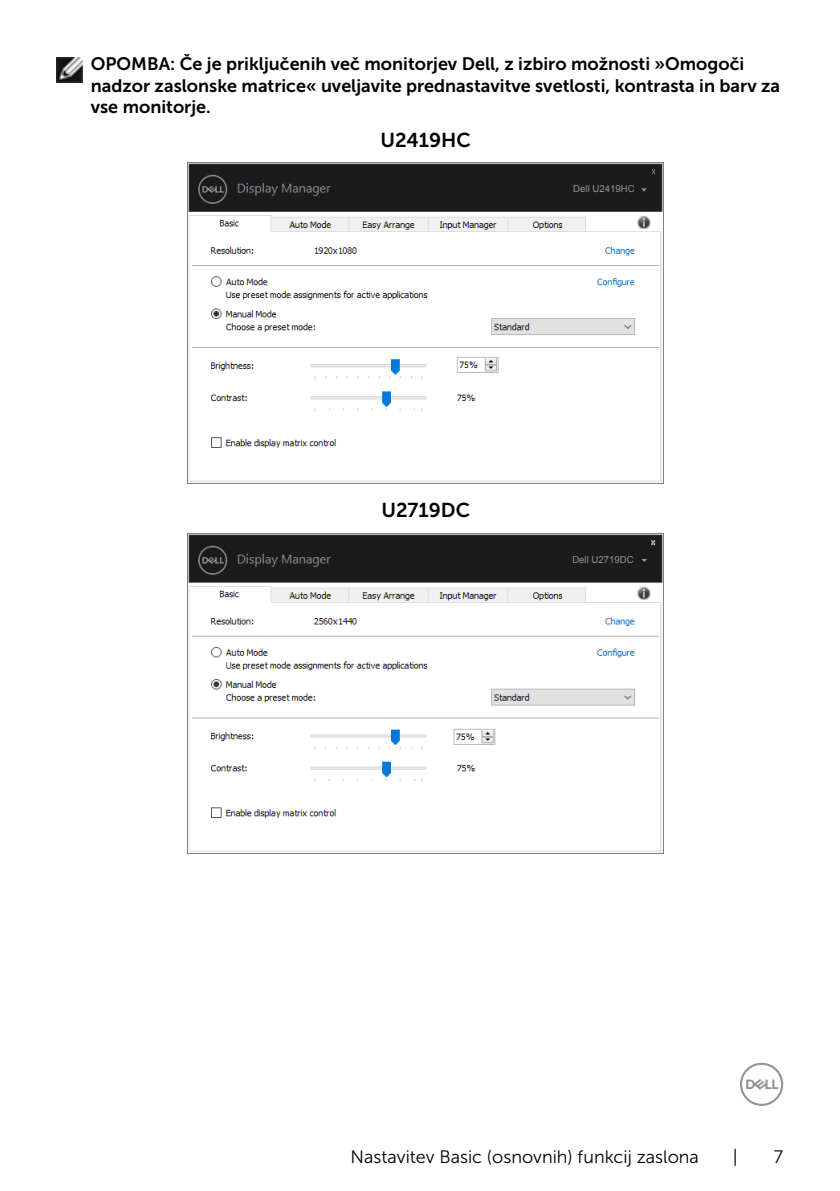
<style>
.page{position:relative;width:840px;height:1191px;background:#fff}
.page>*{position:absolute;margin:0;border:0;box-sizing:border-box;transform-origin:0 0}
.t1{font:20px "Museo Sans For Dell 700";color:#000}
.t2{font:18px/21.6px "Museo Sans For Dell 700";color:#000}
.t3{font:18px "Museo Sans For Dell 300";color:#000}
.t4{font:9.6px "Arial";color:#939393}
</style>
<div class="page">
<svg style="left:740px;top:1062px;width:42px;height:44px"></svg>
<img style="left:57px;top:57px;width:25px;height:26px">
<img style="left:187px;top:163px;width:476px;height:320px">
<div style="left:531px;top:183px;width:117px;height:11px;background:#1b1b1b"></div>
<svg style="left:641px;top:188px;width:5px;height:4px"></svg>
<img style="left:188px;top:533px;width:475px;height:319px">
<div style="left:531px;top:553px;width:117px;height:12px;background:#1b1b1b"></div>
<p class="t2" style="left:91px;top:53px;width:690px">OPOMBA: Če je priključenih več monitorjev Dell, z izbiro možnosti »Omogoči nadzor zaslonske matrice« uveljavite prednastavitve svetlosti, kontrasta in barv za vse monitorje.</p>
<p class="t1" style="left:380px;top:129px;width:92px">U2419HC</p>
<p class="t4" style="left:573px;top:183px;width:63px">Dell U2419HC</p>
<p class="t1" style="left:381px;top:499px;width:90px">U2719DC</p>
<p class="t4" style="left:572px;top:553px;width:63px">Dell U2719DC</p>
<p class="t3" style="left:350px;top:1146px;width:349px">Nastavitev Basic (osnovnih) funkcij zaslona</p>
<p class="t3" style="left:732px;top:1146px;width:6px">|</p>
<p class="t3" style="left:773px;top:1146px;width:11px">7</p>
</div>
